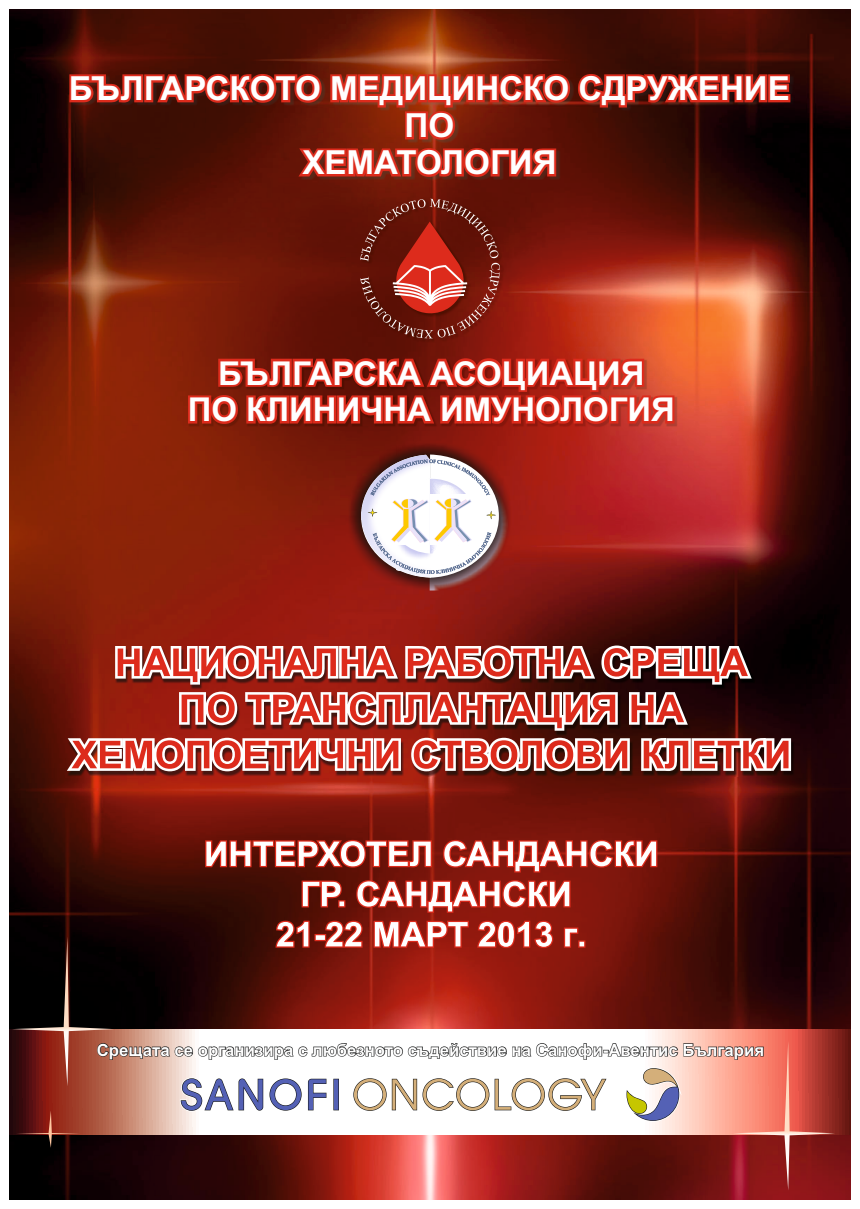
<style>
.page{position:relative;width:860px;height:1209px;background:#fff}
.page>*{position:absolute;margin:0;border:0;box-sizing:border-box;transform-origin:0 0}
.t1{font:700 33.2px/37px "Arial";color:#fff;text-align:center}
.t2{font:700 32.9px/36.7px "Arial";color:#fff;text-align:center}
.t3{font:700 16.8px "Arial";color:#fff}
</style>
<div class="page">
<img style="left:9px;top:9px;width:842px;height:1191px">
<img style="left:361px;top:200px;width:143px;height:142px">
<svg style="left:360px;top:199px;width:140px;height:139px;background:#852a1e"></svg>
<img style="left:71px;top:76px;width:724px;height:105px">
<svg style="left:69px;top:74px;width:721px;height:103px;background:#77190c"></svg>
<img style="left:67px;top:648px;width:727px;height:129px">
<svg style="left:67px;top:645px;width:724px;height:126px"></svg>
<svg style="left:72px;top:648px;width:716px;height:120px"></svg>
<svg style="left:206px;top:841px;width:450px;height:95px"></svg>
<img style="left:188px;top:359px;width:490px;height:68px">
<svg style="left:188px;top:358px;width:486px;height:66px;background:#be2717"></svg>
<img style="left:349px;top:442px;width:162px;height:148px">
<svg style="left:361px;top:454px;width:138px;height:124px"></svg>
<svg style="left:9px;top:1029px;width:842px;height:105px;background:#651814"></svg>
<svg style="left:12px;top:936px;width:823px;height:254px"></svg>
<h1 class="t1" style="left:69px;top:73px;width:722px">БЪЛГАРСКОТО МЕДИЦИНСКО СДРУЖЕНИЕ<br>ПО<br>ХЕМАТОЛОГИЯ</h1>
<h2 class="t2" style="left:188px;top:358px;width:488px">БЪЛГАРСКА АСОЦИАЦИЯ<br>ПО КЛИНИЧНА ИМУНОЛОГИЯ</h2>
<p class="t3" style="left:97px;top:1043px;width:669px">Срещата се организира с любезното съдействие на Санофи-Авентис България</p>
</div>
